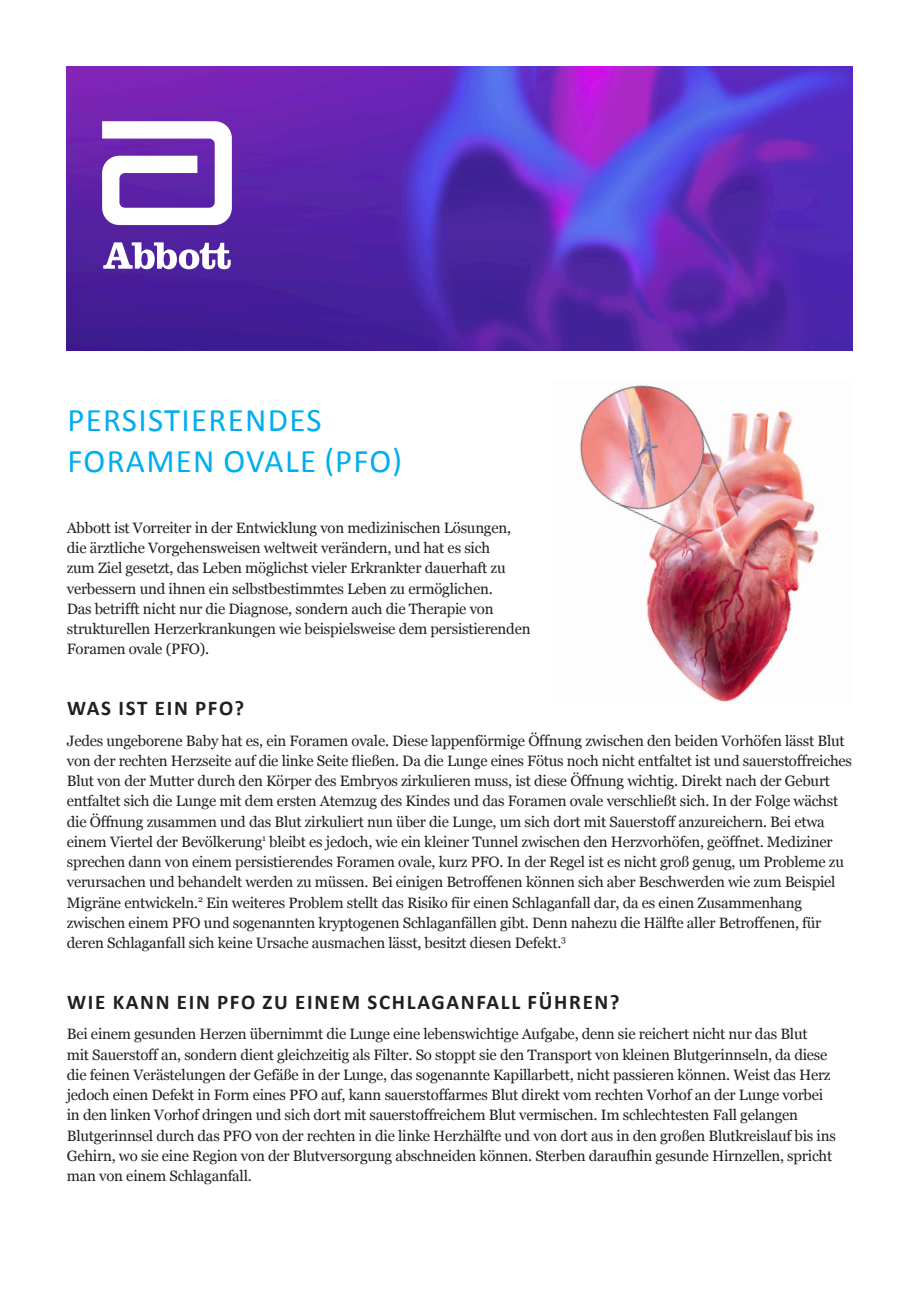
<style>
.page{position:relative;width:919px;height:1289px;background:#fff}
.page>*{position:absolute;margin:0;border:0;box-sizing:border-box;transform-origin:0 0}
.t1{font:33px/40.5px "Calibri";letter-spacing:.04em;color:#00aeef}
.t2{font:700 21px "Calibri";letter-spacing:.08em;color:#231f20}
.t3{font:15px/20.2px "Georgia";letter-spacing:-.015em;color:#231f20}
</style>
<div class="page">
<img style="left:67px;top:67px;width:785px;height:283px">
<svg style="left:102px;top:121px;width:130px;height:104px"></svg>
<svg style="left:103px;top:242px;width:128px;height:27px"></svg>
<img style="left:580px;top:385px;width:239px;height:317px">
<h1 class="t1" style="left:67px;top:400px;width:336px">PERSISTIERENDES<br>FORAMEN OVALE (PFO)</h1>
<p class="t3" style="left:67px;top:517px;width:465px">Abbott ist Vorreiter in der Entwicklung von medizinischen Lösungen, die ärztliche Vorgehensweisen weltweit verändern, und hat es sich<br>zum Ziel gesetzt, das Leben möglichst vieler Erkrankter dauerhaft zu verbessern und ihnen ein selbstbestimmtes Leben zu ermöglichen.<br>Das betrifft nicht nur die Diagnose, sondern auch die Therapie von strukturellen Herzerkrankungen wie beispielsweise dem persistierenden Foramen ovale (PFO).</p>
<h2 class="t2" style="left:67px;top:694px;width:178px">WAS IST EIN PFO?</h2>
<p class="t3" style="left:67px;top:729px;width:786px">Jedes ungeborene Baby hat es, ein Foramen ovale. Diese lappenförmige Öffnung zwischen den beiden Vorhöfen lässt Blut von der rechten Herzseite auf die linke Seite fließen. Da die Lunge eines Fötus noch nicht entfaltet ist und sauerstoffreiches Blut von der Mutter durch den Körper des Embryos zirkulieren muss, ist diese Öffnung wichtig. Direkt nach der Geburt entfaltet sich die Lunge mit dem ersten Atemzug des Kindes und das Foramen ovale verschließt sich. In der Folge wächst die Öffnung zusammen und das Blut zirkuliert nun über die Lunge, um sich dort mit Sauerstoff anzureichern. Bei etwa einem Viertel der Bevölkerung<sup>1</sup> bleibt es jedoch, wie ein kleiner Tunnel zwischen den Herzvorhöfen, geöffnet. Mediziner sprechen dann von einem persistierendes Foramen ovale, kurz PFO. In der Regel ist es nicht groß genug, um Probleme zu verursachen und behandelt werden zu müssen. Bei einigen Betroffenen können sich aber Beschwerden wie zum Beispiel Migräne entwickeln.<sup>2</sup> Ein weiteres Problem stellt das Risiko für einen Schlaganfall dar, da es einen Zusammenhang zwischen einem PFO und sogenannten kryptogenen Schlaganfällen gibt. Denn nahezu die Hälfte aller Betroffenen, für deren Schlaganfall sich keine Ursache ausmachen lässt, besitzt diesen Defekt.<sup>3</sup></p>
<h2 class="t2" style="left:67px;top:988px;width:553px">WIE KANN EIN PFO ZU EINEM SCHLAGANFALL FÜHREN?</h2>
<p class="t3" style="left:67px;top:1023px;width:770px">Bei einem gesunden Herzen übernimmt die Lunge eine lebenswichtige Aufgabe, denn sie reichert nicht nur das Blut<br>mit Sauerstoff an, sondern dient gleichzeitig als Filter. So stoppt sie den Transport von kleinen Blutgerinnseln, da diese die feinen Verästelungen der Gefäße in der Lunge, das sogenannte Kapillarbett, nicht passieren können. Weist das Herz jedoch einen Defekt in Form eines PFO auf, kann sauerstoffarmes Blut direkt vom rechten Vorhof an der Lunge vorbei in den linken Vorhof dringen und sich dort mit sauerstoffreichem Blut vermischen. Im schlechtesten Fall gelangen Blutgerinnsel durch das PFO von der rechten in die linke Herzhälfte und von dort aus in den großen Blutkreislauf bis ins Gehirn, wo sie eine Region von der Blutversorgung abschneiden können. Sterben daraufhin gesunde Hirnzellen, spricht man von einem Schlaganfall.</p>
</div>
